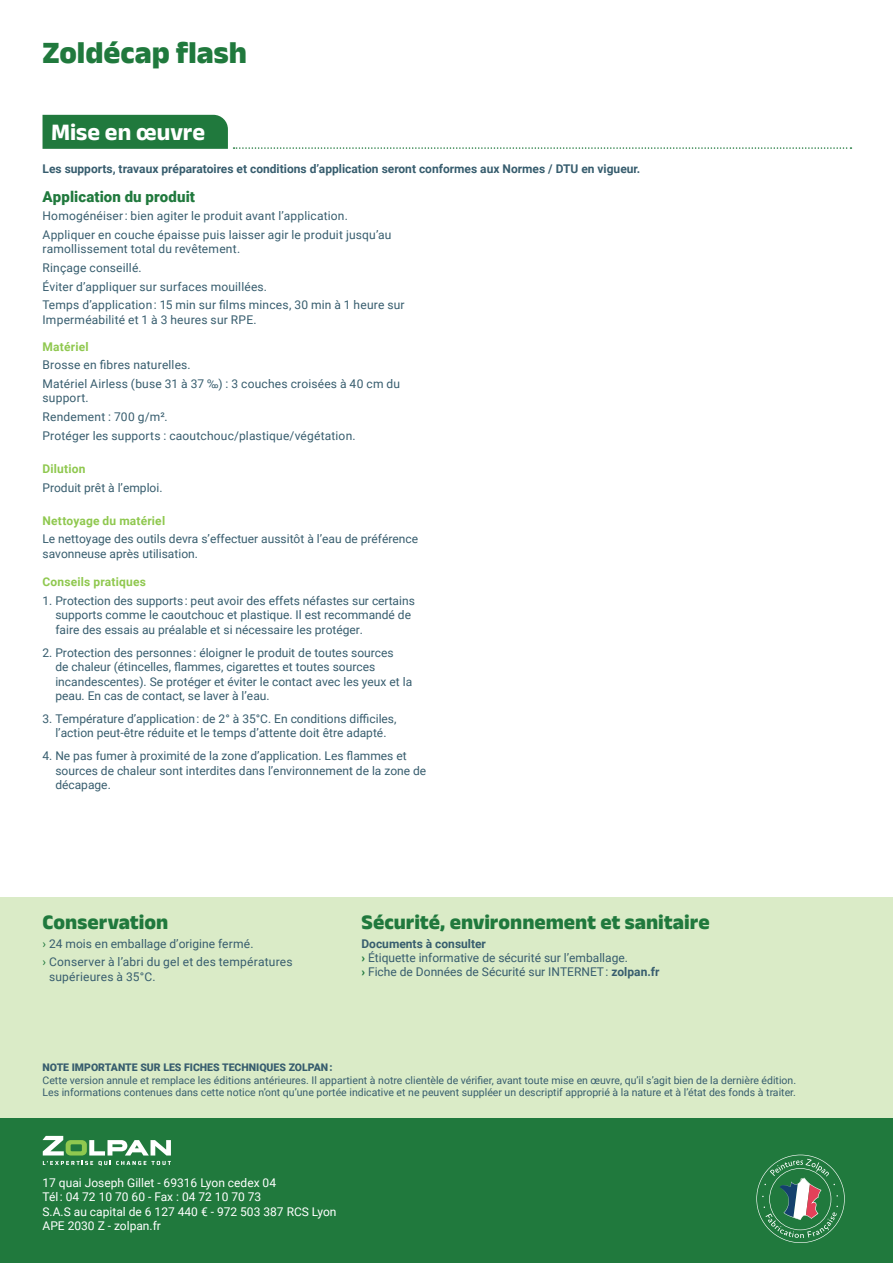
<style>
.page{position:relative;width:893px;height:1263px;background:#fff}
.page>*{position:absolute;margin:0;border:0;box-sizing:border-box;transform-origin:0 0}
.t1{font:800 31.5px "Anek Latin";color:#20793d}
.t2{font:700 24px "Anek Latin";color:#fff}
.t3{font:800 21px "Anek Latin";color:#20793d}
.t4{font:900 15px "Roboto";letter-spacing:.01em;color:#20793d}
.t5{font:12px/14.4px "Roboto";color:#375d6e}
.t6{font:12px/14.4px "Roboto";color:#fff}
.t7{font:700 12px "Roboto";color:#375d6e}
.t8{font:12px/14.4px "Roboto";letter-spacing:.02em;color:#375d6e}
.t9{font:700 12px "Roboto";letter-spacing:.015em;color:#8fc84f}
.t10{font:10.5px "Roboto";color:#375d6e}
.t11{font:900 10.5px "Roboto";color:#375d6e}
.s1{color:#20793d}
.s2{font-weight:900;color:#20793d}
.s3{font-weight:700}
</style>
<div class="page">
<div style="left:0;top:897px;width:893px;height:221px;background:#daebc7"></div>
<div style="left:0;top:1118px;width:893px;height:145px;background:#20793d"></div>
<svg style="left:756px;top:1155px;width:89px;height:88px"></svg>
<svg style="left:234px;top:147px;width:617px;height:2px"></svg>
<div style="left:43px;top:115px;width:185px;height:34px;background:#20793d"></div>
<svg style="left:43px;top:1136px;width:128px;height:19px"></svg>
<svg style="left:43px;top:1161px;width:128px;height:5px"></svg>
<p class="t1" style="left:43px;top:31px;width:206px">Zoldécap flash</p>
<p class="t2" style="left:51px;top:116px;width:156px">Mise en œuvre</p>
<p class="t7" style="left:43px;top:160px;width:599px">Les supports, travaux préparatoires et conditions d’application seront conformes aux Normes / DTU en vigueur.</p>
<p class="t4" style="left:43px;top:186px;width:154px">Application du produit</p>
<p class="t5" style="left:43px;top:208px;width:307px">Homogénéiser : bien agiter le produit avant l’application.</p>
<p class="t5" style="left:43px;top:227px;width:350px">Appliquer en couche épaisse puis laisser agir le produit jusqu’au ramollissement total du revêtement.</p>
<p class="t5" style="left:43px;top:260px;width:101px">Rinçage conseillé.</p>
<p class="t5" style="left:43px;top:279px;width:226px">Éviter d’appliquer sur surfaces mouillées.</p>
<p class="t5" style="left:43px;top:297px;width:364px">Temps d’application : 15 min sur films minces, 30 min à 1 heure sur<br>Imperméabilité et 1 à 3 heures sur RPE.</p>
<p class="t9" style="left:43px;top:338px;width:48px">Matériel</p>
<p class="t5" style="left:43px;top:357px;width:150px">Brosse en fibres naturelles.</p>
<p class="t5" style="left:43px;top:376px;width:359px">Matériel Airless (buse 31 à 37 ‰) : 3 couches croisées à 40 cm du support.</p>
<p class="t8" style="left:43px;top:409px;width:127px">Rendement : 700 g/m².</p>
<p class="t5" style="left:43px;top:428px;width:315px">Protéger les supports : caoutchouc/plastique/végétation.</p>
<p class="t9" style="left:43px;top:460px;width:44px">Dilution</p>
<p class="t5" style="left:43px;top:480px;width:121px">Produit prêt à l’emploi.</p>
<p class="t9" style="left:43px;top:512px;width:124px">Nettoyage du matériel</p>
<p class="t5" style="left:43px;top:531px;width:377px">Le nettoyage des outils devra s’effectuer aussitôt à l’eau de préférence savonneuse après utilisation.</p>
<p class="t9" style="left:43px;top:574px;width:105px">Conseils pratiques</p>
<p class="t5" style="left:55px;top:593px;width:361px;text-indent:-13px">1. Protection des supports : peut avoir des effets néfastes sur certains supports comme le caoutchouc et plastique. Il est recommandé de faire des essais au préalable et si nécessaire les protéger.</p>
<p class="t5" style="left:55px;top:645px;width:358px;text-indent:-13px">2. Protection des personnes : éloigner le produit de toutes sources<br>de chaleur (étincelles, flammes, cigarettes et toutes sources incandescentes). Se protéger et éviter le contact avec les yeux et la peau. En cas de contact, se laver à l’eau.</p>
<p class="t5" style="left:43px;top:711px;width:355px;text-align:center">3. Température d’application : de 2° à 35°C. En conditions difficiles, l’action peut-être réduite et le temps d’attente doit être adapté.</p>
<p class="t5" style="left:55px;top:748px;width:372px;text-indent:-13px">4. Ne pas fumer à proximité de la zone d’application. Les flammes et sources de chaleur sont interdites dans l’environnement de la zone de décapage.</p>
<p class="t3" style="left:43px;top:907px;width:127px">Conservation</p>
<p class="t5" style="left:43px;top:936px;width:213px"><span class="s1">›</span> 24 mois en emballage d’origine fermé.</p>
<p class="t8" style="left:49px;top:954px;width:245px;text-indent:-7px"><span class="s1">›</span> Conserver à l’abri du gel et des températures supérieures à 35°C.</p>
<p class="t3" style="left:361px;top:907px;width:350px">Sécurité, environnement et sanitaire</p>
<p class="t7" style="left:361px;top:935px;width:126px">Documents à consulter</p>
<p class="t5" style="left:361px;top:950px;width:268px"><span class="s2">›</span> Étiquette informative de sécurité sur l’emballage.</p>
<p class="t5" style="left:361px;top:964px;width:300px"><span class="s2">›</span> Fiche de Données de Sécurité sur INTERNET : <span class="s3">zolpan.fr</span></p>
<p class="t11" style="left:43px;top:1060px;width:292px">NOTE IMPORTANTE SUR LES FICHES TECHNIQUES ZOLPAN :</p>
<p class="t10" style="left:43px;top:1072px;width:755px">Cette version annule et remplace les éditions antérieures. Il appartient à notre clientèle de vérifier, avant toute mise en œuvre, qu’il s’agit bien de la dernière édition.</p>
<p class="t10" style="left:43px;top:1085px;width:755px">Les informations contenues dans cette notice n’ont qu’une portée indicative et ne peuvent suppléer un descriptif approprié à la nature et à l’état des fonds à traiter.</p>
<p class="t6" style="left:43px;top:1175px;width:235px">17 quai Joseph Gillet - 69316 Lyon cedex 04<br>Tél : 04 72 10 70 60 - Fax : 04 72 10 70 73</p>
<p class="t6" style="left:43px;top:1204px;width:295px">S.A.S au capital de 6 127 440 € - 972 503 387 RCS Lyon</p>
<p class="t6" style="left:43px;top:1218px;width:120px">APE 2030 Z - zolpan.fr</p>
</div>
